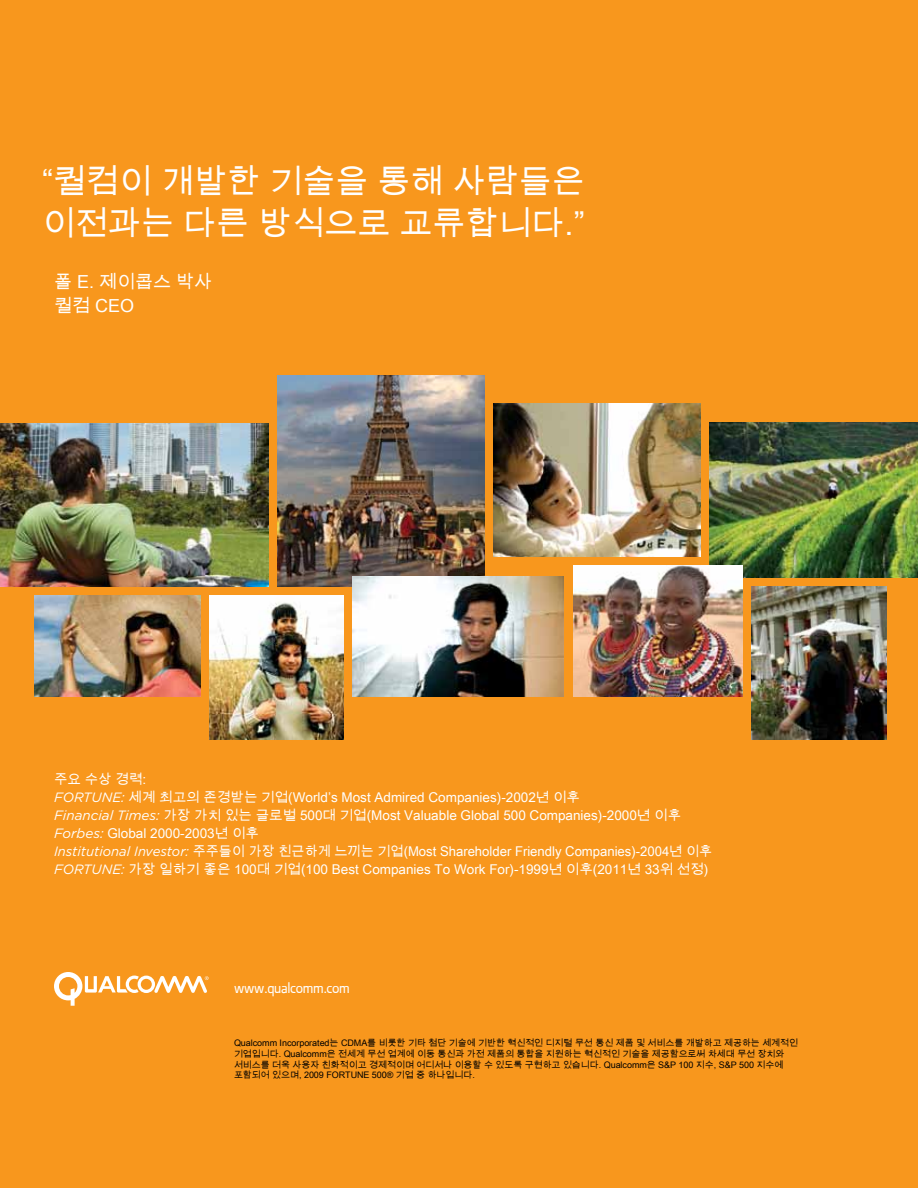
<style>
.page{position:relative;width:918px;height:1188px;background:#f8971d}
.page>*{position:absolute;margin:0;border:0;box-sizing:border-box;transform-origin:0 0}
.t1{font:33px/42px "Arial Unicode MS";color:#fff}
.t2{font:18px/24px "Arial Unicode MS";color:#fff}
.t3{font:500 15px "Quection";color:#fff}
.t4{font:13.5px/18px "Arial Unicode MS";color:#fff}
.t5{font:9px/10.8px "Arial Unicode MS";letter-spacing:-.005em;color:#000}
.s1{font-family:"Gotham";font-style:italic}
</style>
<div class="page">
<svg style="left:54px;top:972px;width:155px;height:34px"></svg>
<img style="left:0;top:423px;width:268px;height:163px">
<img style="left:278px;top:375px;width:206px;height:211px">
<img style="left:352px;top:577px;width:212px;height:120px">
<img style="left:494px;top:404px;width:206px;height:152px">
<img style="left:710px;top:423px;width:208px;height:155px">
<img style="left:34px;top:596px;width:166px;height:101px">
<img style="left:573px;top:566px;width:169px;height:131px">
<img style="left:209px;top:596px;width:135px;height:144px">
<img style="left:752px;top:586px;width:134px;height:154px">
<h1 class="t1" style="left:42px;top:160px;width:544px">“퀄컴이 개발한 기술을 통해 사람들은 이전과는 다른 방식으로 교류합니다.”</h1>
<h2 class="t2" style="left:54px;top:270px;width:160px">폴 E. 제이콥스 박사 퀄컴 CEO</h2>
<p class="t4" style="left:54px;top:770px;width:660px">주요 수상 경력:<br><span class="s1">FORTUNE:</span> 세계 최고의 존경받는 기업(World’s Most Admired Companies)-2002년 이후<br><span class="s1">Financial Times:</span> 가장 가치 있는 글로벌 500대 기업(Most Valuable Global 500 Companies)-2000년 이후 <span class="s1">Forbes:</span> Global 2000-2003년 이후<br><span class="s1">Institutional Investor:</span> 주주들이 가장 친근하게 느끼는 기업(Most Shareholder Friendly Companies)-2004년 이후 <span class="s1">FORTUNE:</span> 가장 일하기 좋은 100대 기업(100 Best Companies To Work For)-1999년 이후(2011년 33위 선정)</p>
<p class="t3" style="left:234px;top:979px;width:117px">www.qualcomm.com</p>
<p class="t5" style="left:234px;top:1037px;width:566px">Qualcomm Incorporated는 CDMA를 비롯한 기타 첨단 기술에 기반한 혁신적인 디지털 무선 통신 제품 및 서비스를 개발하고 제공하는 세계적인 기업입니다. Qualcomm은 전세계 무선 업계에 이동 통신과 가전 제품의 통합을 지원하는 혁신적인 기술을 제공함으로써 차세대 무선 장치와 서비스를 더욱 사용자 친화적이고 경제적이며 어디서나 이용할 수 있도록 구현하고 있습니다. Qualcomm은 S&amp;P 100 지수, S&amp;P 500 지수에 포함되어 있으며, 2009 FORTUNE 500® 기업 중 하나입니다.</p>
</div>
